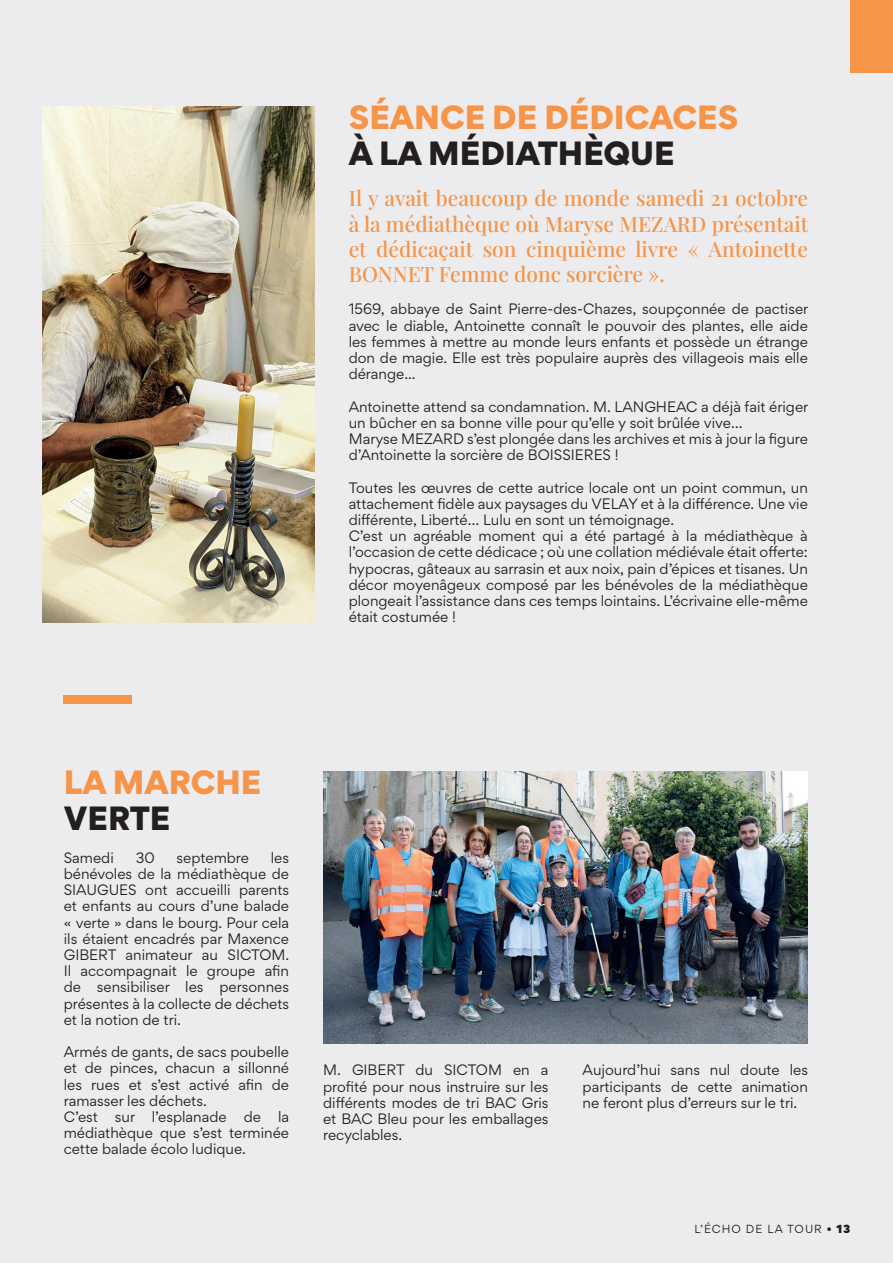
<style>
.page{position:relative;width:893px;height:1263px;background:#ececee}
.page>*{position:absolute;margin:0;border:0;box-sizing:border-box;transform-origin:0 0}
.t1{font:900 30px "Gordita";color:#f79447}
.t2{font:900 30px "Gordita";color:#231f20}
.t3{font:500 21px/25.2px "Playfair Display";color:#f79447;text-align:justify}
.t4{font:13.5px/16.2px "Gordita";color:#231f20;text-align:justify}
.t5{font:10.5px "Gordita";letter-spacing:.1em;color:#231f20}
.s1{font-weight:900}
</style>
<div class="page">
<img style="left:43px;top:106px;width:272px;height:516px">
<img style="left:323px;top:772px;width:485px;height:272px">
<div style="left:64px;top:695px;width:68px;height:8px;background:#f79447"></div>
<div style="left:850px;top:0;width:43px;height:72px;background:#f79447"></div>
<h1 class="t1" style="left:349px;top:92px;width:24px">SéAN</h1>
<h1 class="t1" style="left:440px;top:92px;width:125px">CEDE DéDI</h1>
<h1 class="t1" style="left:625px;top:92px;width:93px">CACES</h1>
<h1 class="t2" style="left:349px;top:128px;width:103px">à la MéDIATH</h1>
<h1 class="t2" style="left:583px;top:128px;width:69px">èQUE</h1>
<h2 class="t3" style="left:349px;top:184px;width:461px">Il y avait beaucoup de monde samedi 21 octobre à la médiathèque où Maryse MEZARD présentait et dédicaçait son cinquième livre « Antoinette BONNET Femme donc sorcière ».</h2>
<p class="t4" style="left:349px;top:301px;width:461px">1569, abbaye de Saint Pierre-des-Chazes, soupçonnée de pactiser avec le diable, Antoinette connaît le pouvoir des plantes, elle aide les femmes à mettre au monde leurs enfants et possède un étrange don de magie. Elle est très populaire auprès des villageois mais elle dérange...</p>
<p class="t4" style="left:349px;top:398px;width:277px">Antoinette attend sa condamnation. M . LANGHEAC</p>
<p class="t4" style="left:349px;top:398px;width:461px;text-align:left;text-indent:353px">a déjà fait ériger un bûcher en sa bonne ville pour qu’elle y soit brûlée vive…<br>M aryse MEZARD</p>
<p class="t4" style="left:349px;top:430px;width:461px;text-indent:118px">s’est plongée dans les archives et mis à jour la figure d’Antoinette la sorcière de BOISSIERES</p>
<p class="t4" style="left:615px;top:446px;width:5px">!</p>
<p class="t4" style="left:349px;top:479px;width:461px">Toutes les œuvres de cette autrice locale ont un point commun, un attachement fidèle aux paysages du VELA</p>
<p class="t4" style="left:349px;top:495px;width:461px;text-align:left;text-indent:279px">Y et à la différence. U ne vie différente, Liberté… Lulu en sont un témoignage.<br>C’est un agréable moment qui a été partagé à la médiathèque à l’occasion de cette dédicace ; où une collation médiévale était offerte: hypocras, gâteaux au sarrasin et aux noix, pain d’épices et tisanes. U n décor moyenâgeux composé par les bénévoles de la médiathèque plongeait l’assistance dans ces temps lointains. L’écrivaine elle-même était costumée !</p>
<h1 class="t1" style="left:64px;top:758px;width:199px">La marche</h1>
<h1 class="t2" style="left:64px;top:794px;width:108px">verte</h1>
<p class="t4" style="left:64px;top:849px;width:52px">Samedi</p>
<p class="t4" style="left:136px;top:849px;width:21px">30</p>
<p class="t4" style="left:177px;top:849px;width:74px">septembre</p>
<p class="t4" style="left:64px;top:849px;width:227px;text-indent:207px">les bénévoles de la médiathèque de SIAUGUES</p>
<p class="t4" style="left:64px;top:881px;width:227px;text-indent:81px">ont accueilli parents et enfants au cours d’une balade « verte » dans le bourg. Pour cela ils étaient encadrés par M axence GIBERT</p>
<p class="t4" style="left:126px;top:946px;width:111px">animateur au SICT</p>
<p class="t4" style="left:64px;top:946px;width:227px;text-indent:196px">OM.<br>I l accompagnait le groupe afin de sensibiliser les personnes présentes à la collecte de déchets et la notion de tri.</p>
<p class="t4" style="left:64px;top:1043px;width:227px;text-align:left">Armés de gants, de sacs poubelle et de pinces, chacun a sillonné les rues et s’est activé afin de ramasser les déchets.<br>C’est</p>
<p class="t4" style="left:64px;top:1108px;width:227px;text-indent:214px">la médiathèque que s’est terminée cette balade écolo ludique.</p>
<p class="t4" style="left:115px;top:1108px;width:113px">sur l’esplanade</p>
<p class="t4" style="left:244px;top:1108px;width:19px">de</p>
<p class="t4" style="left:323px;top:1062px;width:227px;text-indent:153px">OM en a profité pour nous instruire sur les différents modes de tri BAC Gris et BAC Bleu pour les emballages recyclables.</p>
<p class="t4" style="left:583px;top:1062px;width:227px">Aujourd’hui sans nul doute les participants de cette animation ne feront plus d’erreurs sur le tri.</p>
<p class="t4" style="left:323px;top:1062px;width:64px">M. GI BERT</p>
<p class="t4" style="left:415px;top:1062px;width:38px">du SICT</p>
<p class="t5" style="left:694px;top:1221px;width:158px">l’écho de la tour <span class="s1">• 13</span></p>
</div>
